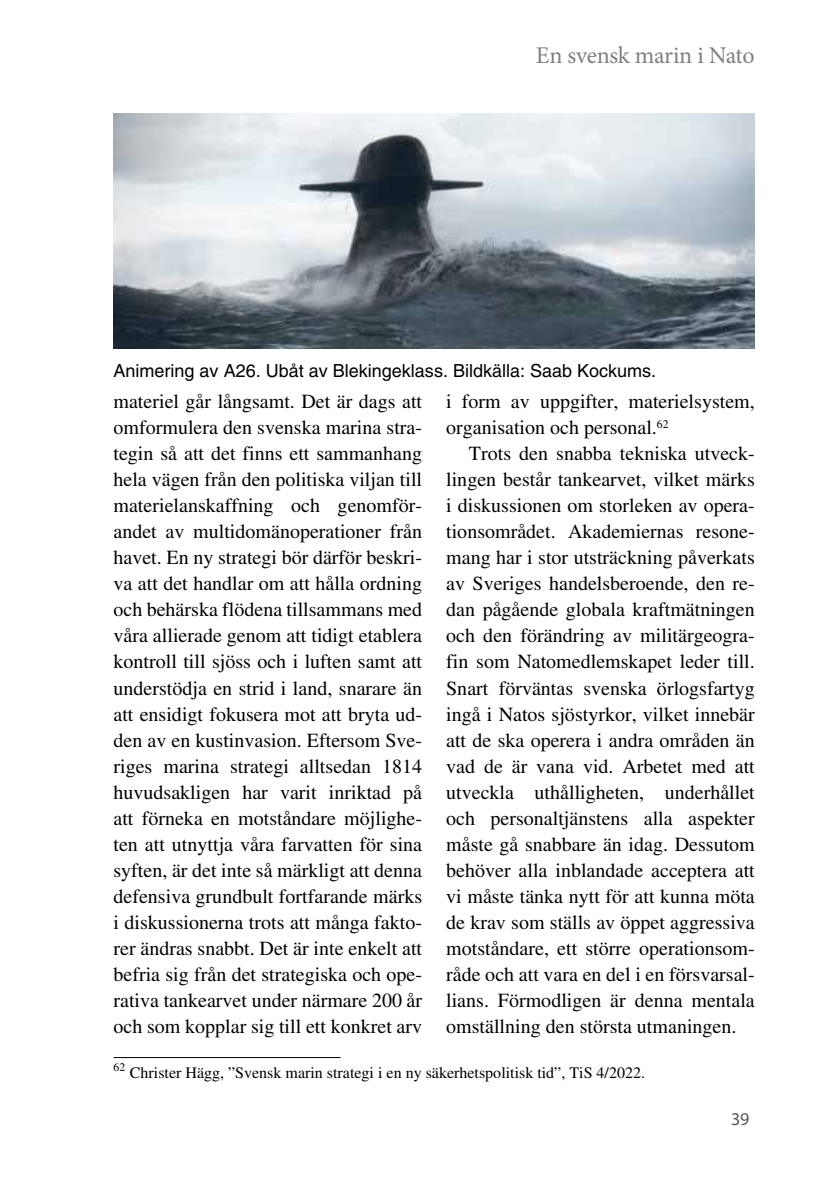
<style>
.page{position:relative;width:840px;height:1191px;background:#fff}
.page>*{position:absolute;margin:0;border:0;box-sizing:border-box;transform-origin:0 0}
.t1{font:24px "Minion Pro";letter-spacing:-.015em;color:#808080}
.t2{font:20px/26px "Times";color:#000;text-align:justify}
.t3{font:18px "Helvetica";color:#000}
.t4{font:18px "Myriad Pro";color:#575756}
.t5{font:16px "Times";color:#000}
</style>
<div class="page">
<hr style="left:113px;top:1057px;width:227px;height:1px;background:#000">
<img style="left:113px;top:113px;width:641px;height:236px">
<p class="t1" style="left:535px;top:39px;width:220px">En svensk marin i Nato</p>
<p class="t3" style="left:113px;top:360px;width:544px">Animering av A26. Ubåt av Blekingeklass. Bildkälla: Saab Kockums.</p>
<p class="t2" style="left:113px;top:388px;width:310px">materiel går långsamt. Det är dags att omformulera den svenska marina stra&shy;tegin så att det finns ett sammanhang hela vägen från den politiska viljan till materielanskaffning och genomför&shy;andet av multidomänoperationer från havet. En ny strategi bör därför beskri&shy;va att det handlar om att hålla ordning och behärska flödena tillsammans med våra allierade genom att tidigt etablera kontroll till sjöss och i luften samt att understödja en strid i land, snarare än att ensidigt fokusera mot att bryta ud&shy;den av en kustinvasion. Eftersom Sve&shy;riges marina strategi alltsedan 1814 huvudsakligen har varit inriktad på att förneka en motståndare möjlighe&shy;ten att utnyttja våra farvatten för sina syften, är det inte så märkligt att denna defensiva grundbult fortfarande märks i diskussionerna trots att många fakto&shy;rer ändras snabbt. Det är inte enkelt att befria sig från det strategiska och ope&shy;rativa tankearvet under närmare 200 år och som kopplar sig till ett konkret arv</p>
<p class="t5" style="left:113px;top:1063px;width:532px"><sup>62</sup> Christer Hägg, ”Svensk marin strategi i en ny säkerhetspolitisk tid”, TiS 4/2022.</p>
<p class="t2" style="left:446px;top:388px;width:310px">i form av uppgifter, materielsystem, organisation och personal.<sup>62</sup></p>
<p class="t2" style="left:446px;top:440px;width:310px;text-indent:23px">Trots den snabba tekniska utveck&shy;lingen består tankearvet, vilket märks i diskussionen om storleken av opera&shy;tionsområdet. Akademiernas resone&shy;mang har i stor utsträckning påverkats av Sveriges handelsberoende, den re&shy;dan pågående globala kraftmätningen och den förändring av militärgeogra&shy;fin som Natomedlemskapet leder till.<br>Snart förväntas svenska örlogsfartyg ingå i Natos sjöstyrkor, vilket innebär att de ska operera i andra områden än vad de är vana vid. Arbetet med att utveckla uthålligheten, underhållet och personaltjänstens alla aspekter måste gå snabbare än idag. Dessutom behöver alla inblandade acceptera att vi måste tänka nytt för att kunna möta de krav som ställs av öppet aggressiva motståndare, ett större operationsom&shy;råde och att vara en del i en försvarsal&shy;lians. Förmodligen är denna mentala omställning den största utmaningen.</p>
<p class="t4" style="left:730px;top:1108px;width:20px">39</p>
</div>
